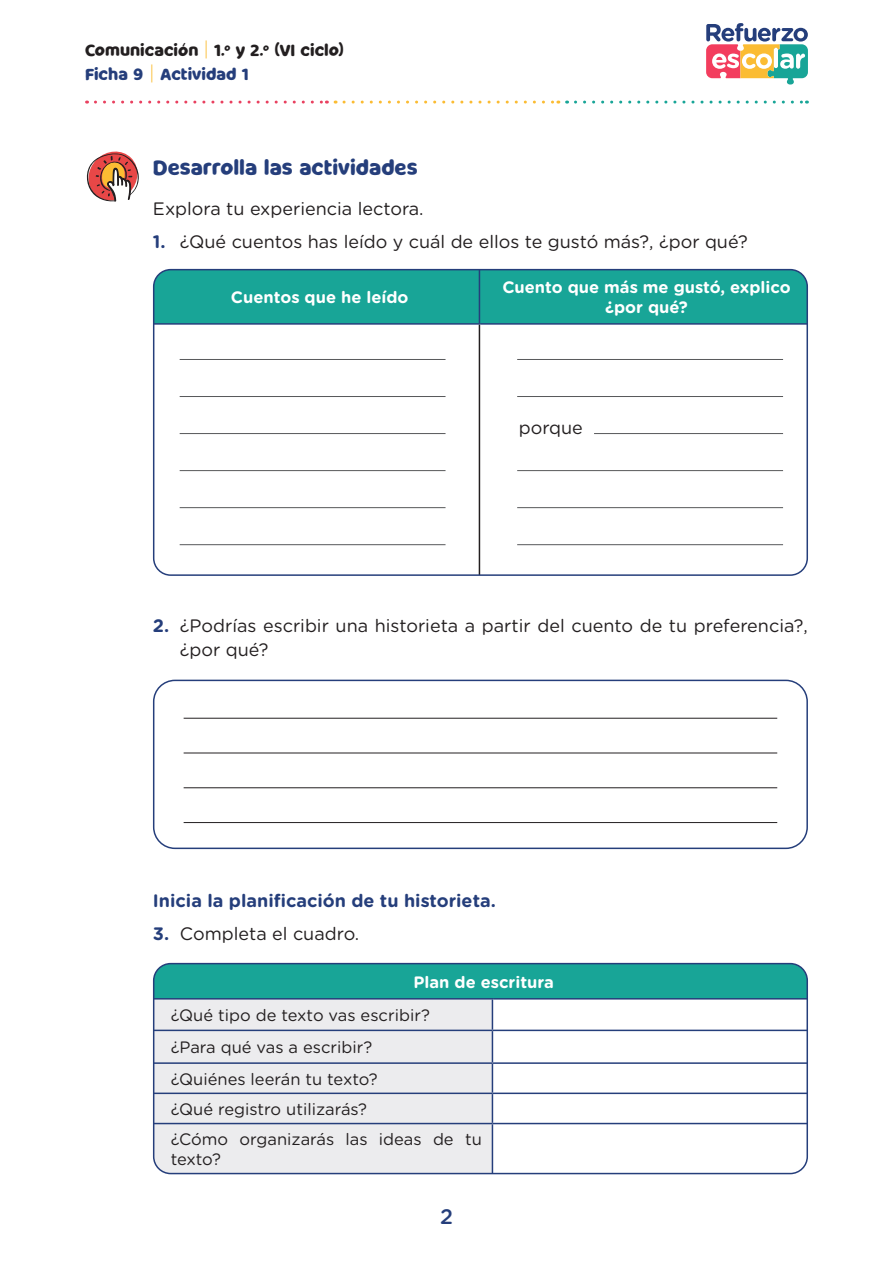
<style>
.page{position:relative;width:893px;height:1263px;background:#fff}
.page>*{position:absolute;margin:0;border:0;box-sizing:border-box;transform-origin:0 0}
.Cuerpo_de_texto_RE{font:21px "Milky Nice Clean";color:#253e7b}
.t1{font:500 21px "Gotham Rounded";color:#253e7b}
.Cuerpo_de_texto_RE-2{font:18px/24px "Gotham Rounded";color:#231f20}
.numeración{font:700 18px "Gotham Rounded";color:#253e7b}
.t2{font:16.5px/31.5px "Gotham Rounded";color:#231f20}
.t3{font:700 16.5px/19.8px "Gotham Rounded";color:#fff;text-align:center}
.t4{font:16.5px/23.4px "Milky Nice Clean";color:#231f20}
.s1{font-family:"Gotham Rounded";font-weight:300;font-size:19.5px;color:#fbbc33}
.s2{color:#253e7b}
.s3{font-weight:700;color:#253e7b}
.s4{font-weight:700;color:#fff}
</style>
<div class="page">
<svg style="left:706px;top:23px;width:102px;height:62px"></svg>
<svg style="left:95px;top:101px;width:232px;height:3px"></svg>
<svg style="left:344px;top:101px;width:215px;height:3px"></svg>
<svg style="left:575px;top:101px;width:232px;height:3px"></svg>
<svg style="left:86px;top:151px;width:53px;height:51px"></svg>
<div style="left:154px;top:270px;width:653px;height:53px;background:#18a597"></div>
<hr style="left:479px;top:270px;width:1px;height:53px;background:#253e7b">
<hr style="left:480px;top:323px;width:327px;height:2px;background:#253e7b">
<hr style="left:154px;top:323px;width:326px;height:2px;background:#253e7b">
<hr style="left:479px;top:325px;width:1px;height:250px;background:#231f20">
<div style="left:153px;top:269px;width:655px;height:307px;border:2px solid #253e7b;border-radius:17px"></div>
<hr style="left:180px;top:359px;width:265px;height:1px;background:#57585a">
<hr style="left:517px;top:359px;width:266px;height:1px;background:#57585a">
<hr style="left:180px;top:396px;width:265px;height:1px;background:#57585a">
<hr style="left:517px;top:396px;width:266px;height:1px;background:#57585a">
<hr style="left:180px;top:433px;width:265px;height:1px;background:#57585a">
<hr style="left:594px;top:433px;width:189px;height:1px;background:#57585a">
<hr style="left:180px;top:470px;width:265px;height:1px;background:#57585a">
<hr style="left:517px;top:470px;width:266px;height:1px;background:#57585a">
<hr style="left:180px;top:507px;width:265px;height:1px;background:#57585a">
<hr style="left:517px;top:507px;width:266px;height:1px;background:#57585a">
<hr style="left:180px;top:544px;width:265px;height:1px;background:#57585a">
<hr style="left:517px;top:544px;width:266px;height:1px;background:#57585a">
<div style="left:153px;top:680px;width:655px;height:169px;border:2px solid #253e7b;border-radius:21px"></div>
<hr style="left:184px;top:718px;width:593px;height:1px;background:#231f20">
<hr style="left:184px;top:753px;width:593px;height:1px;background:#231f20">
<hr style="left:184px;top:787px;width:593px;height:1px;background:#231f20">
<hr style="left:184px;top:822px;width:593px;height:1px;background:#231f20">
<div style="left:154px;top:964px;width:653px;height:35px;background:#18a597"></div>
<div style="left:154px;top:999px;width:338px;height:174px;background:#ececee"></div>
<hr style="left:154px;top:998px;width:339px;height:1px;background:#253e7b">
<hr style="left:493px;top:998px;width:314px;height:1px;background:#253e7b">
<hr style="left:492px;top:999px;width:1px;height:31px;background:#253e7b">
<hr style="left:154px;top:1030px;width:338px;height:1px;background:#253e7b">
<hr style="left:492px;top:1030px;width:315px;height:1px;background:#253e7b">
<hr style="left:492px;top:1031px;width:1px;height:31px;background:#253e7b">
<hr style="left:154px;top:1062px;width:338px;height:2px;background:#253e7b">
<hr style="left:492px;top:1062px;width:315px;height:2px;background:#253e7b">
<hr style="left:154px;top:1092px;width:338px;height:2px;background:#253e7b">
<hr style="left:492px;top:1092px;width:315px;height:2px;background:#253e7b">
<svg style="left:492px;top:1064px;width:1px;height:59px"></svg>
<hr style="left:154px;top:1123px;width:338px;height:1px;background:#253e7b">
<hr style="left:492px;top:1123px;width:315px;height:1px;background:#253e7b">
<hr style="left:492px;top:1124px;width:1px;height:49px;background:#253e7b">
<div style="left:153px;top:963px;width:655px;height:211px;border:2px solid #253e7b;border-radius:17px"></div>
<p class="t4" style="left:85px;top:39px;width:260px">Comunicación <span class="s1">|</span> 1.<sup>o</sup> y 2.<sup>o</sup> (VI ciclo)<br><span class="s2">Ficha 9</span> <span class="s1">|</span> <span class="s2">Actividad 1</span></p>
<p class="Cuerpo_de_texto_RE" style="left:153px;top:154px;width:266px">Desarrolla las actividades</p>
<p class="Cuerpo_de_texto_RE-2" style="left:153px;top:196px;width:272px">Explora tu experiencia lectora.</p>
<p class="Cuerpo_de_texto_RE-2" style="left:153px;top:229px;width:596px"><span class="s3">1.</span> ¿Qué cuentos has leído y cuál de ellos te gustó más?, ¿por qué?</p>
<p class="t3" style="left:231px;top:287px;width:179px">Cuentos que he leído</p>
<p class="t3" style="left:502px;top:277px;width:290px">Cuento que más me gustó, explico ¿por qué?</p>
<p class="Cuerpo_de_texto_RE-2" style="left:519px;top:415px;width:66px">porque</p>
<p class="Cuerpo_de_texto_RE-2" style="left:180px;top:613px;width:629px;text-indent:-27px"><span class="s3">2.</span> ¿Podrías escribir una historieta a partir del cuento de tu preferencia?, ¿por qué?</p>
<p class="numeración" style="left:153px;top:888px;width:344px">Inicia la planificación de tu historieta.</p>
<p class="Cuerpo_de_texto_RE-2" style="left:153px;top:921px;width:208px"><span class="s3">3.</span> Completa el cuadro.</p>
<p class="t2" style="left:171px;top:965px;width:385px;text-indent:243px"><span class="s4">Plan de escritura </span>¿Qué tipo de texto vas escribir?<br>¿Para qué vas a escribir?<br>¿Quiénes leerán tu texto?<br>¿Qué registro utilizarás?<br>¿Cómo organizarás las ideas de tu</p>
<p class="t2" style="left:171px;top:1143px;width:52px">texto?</p>
<p class="t1" style="left:440px;top:1202px;width:14px">2</p>
</div>
